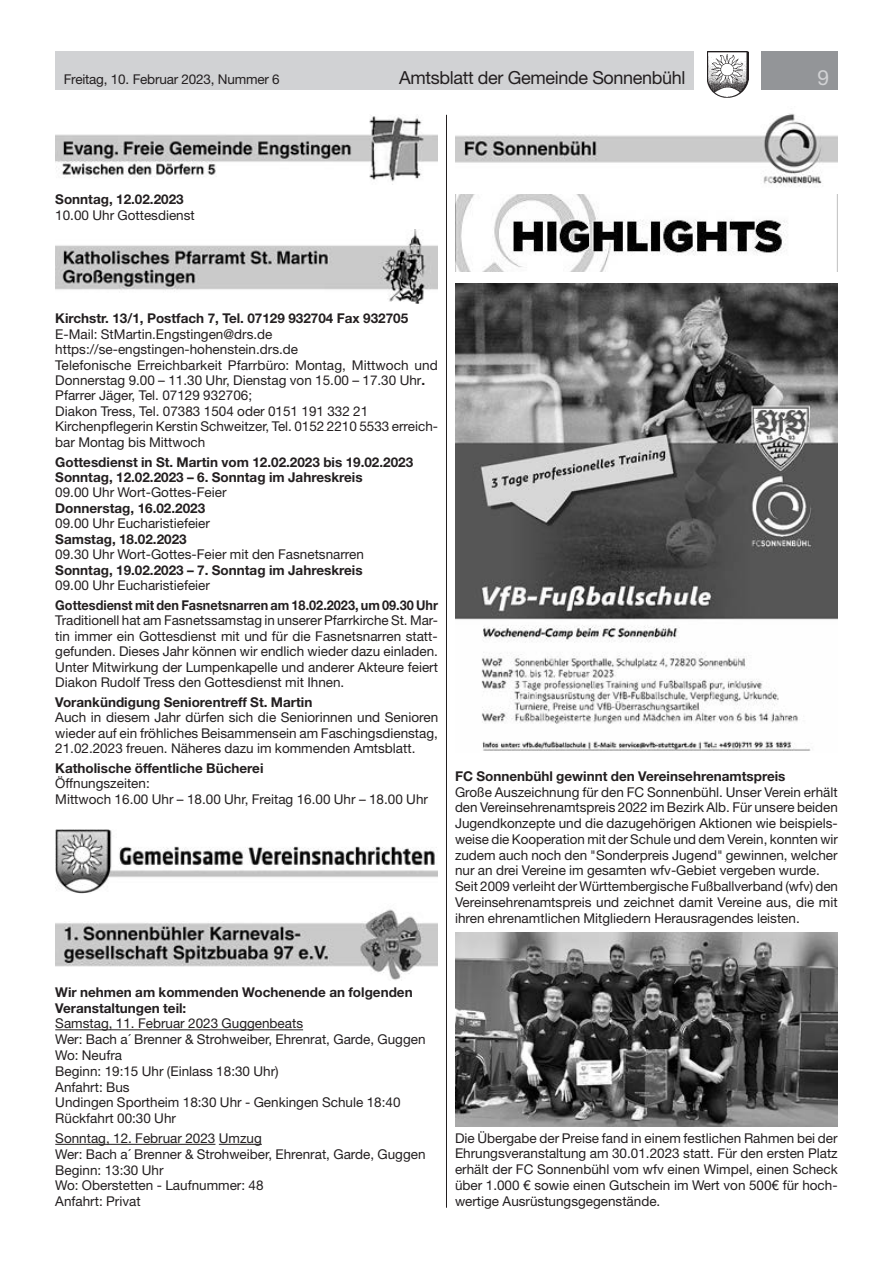
<style>
.page{position:relative;width:893px;height:1263px;background:#fff}
.page>*{position:absolute;margin:0;border:0;box-sizing:border-box;transform-origin:0 0}
.t1{font:21px "Helvetica Neue LT Std";color:#d1d2d4}
.t2{font:18px "Helvetica Neue LT Std";letter-spacing:-.02em;color:#231f20}
.t3{font:13.5px/15.8px "Helvetica Neue LT Std";color:#231f20}
.t4{font:700 13.5px/15.5px "Helvetica Neue LT Std";color:#231f20}
.t5{font:700 13.5px "Helvetica Neue LT Std";color:#231f20;scale:.94 1}
.s1{font-weight:700}
</style>
<div class="page">
<div style="left:55px;top:51px;width:639px;height:38px;background:#d1d2d4"></div>
<div style="left:761px;top:51px;width:77px;height:38px;background:#939598"></div>
<img style="left:707px;top:51px;width:41px;height:47px">
<hr style="left:55px;top:1029px;width:248px;height:1px;background:#231f20">
<hr style="left:55px;top:1144px;width:160px;height:1px;background:#231f20">
<hr style="left:219px;top:1144px;width:43px;height:1px;background:#231f20">
<img style="left:55px;top:116px;width:383px;height:66px">
<img style="left:55px;top:230px;width:383px;height:73px">
<img style="left:55px;top:829px;width:383px;height:64px">
<img style="left:55px;top:909px;width:383px;height:71px">
<img style="left:455px;top:113px;width:383px;height:73px">
<img style="left:455px;top:195px;width:383px;height:76px">
<img style="left:455px;top:283px;width:383px;height:468px">
<img style="left:455px;top:932px;width:383px;height:195px">
<hr style="left:446px;top:115px;width:1px;height:1093px;background:#231f20">
<p class="t3" style="left:64px;top:71px;width:217px">Freitag, 10. Februar 2023, Nummer 6</p>
<h2 class="t2" style="left:399px;top:67px;width:288px">Amtsblatt der Gemeinde Sonnenbühl</h2>
<h1 class="t1" style="left:817px;top:65px;width:13px">9</h1>
<p class="t4" style="left:55px;top:192px;width:130px">Sonntag, 12.02.2023</p>
<p class="t3" style="left:55px;top:207px;width:141px">10.00 Uhr Gottesdienst</p>
<p class="t4" style="left:55px;top:310px;width:354px">Kirchstr. 13/1, Postfach 7, Tel. 07129 932704 Fax 932705</p>
<p class="t3" style="left:55px;top:326px;width:384px">E-Mail: StMartin.Engstingen@drs.de https://se-engstingen-hohenstein.drs.de<br>Telefonische Erreichbarkeit Pfarrbüro: Montag, Mittwoch und Donnerstag 9.00 – 11.30 Uhr, Dienstag von 15.00 – 17.30 Uhr<span class="s1">.<br></span>Pfarrer Jäger, Tel. 07129 932706;<br>Diakon Tress, Tel. 07383 1504 oder 0151 191 332 21<br>Kirchenpflegerin Kerstin Schweitzer, Tel. 0152 2210 5533 erreich&shy;bar Montag bis Mittwoch</p>
<p class="t4" style="left:55px;top:454px;width:359px">Gottesdienst in St. Martin vom 12.02.2023 bis 19.02.2023<br>Sonntag, 12.02.2023 – 6. Sonntag im Jahreskreis</p>
<p class="t3" style="left:55px;top:485px;width:173px">09.00 Uhr Wort-Gottes-Feier</p>
<p class="t4" style="left:55px;top:500px;width:151px">Donnerstag, 16.02.2023</p>
<p class="t3" style="left:55px;top:515px;width:156px">09.00 Uhr Eucharistiefeier</p>
<p class="t4" style="left:55px;top:531px;width:133px">Samstag, 18.02.2023</p>
<p class="t3" style="left:55px;top:546px;width:310px">09.30 Uhr Wort-Gottes-Feier mit den Fasnetsnarren</p>
<p class="t4" style="left:55px;top:562px;width:309px">Sonntag, 19.02.2023 – 7. Sonntag im Jahreskreis</p>
<p class="t3" style="left:55px;top:577px;width:156px">09.00 Uhr Eucharistiefeier</p>
<p class="t5" style="left:55px;top:597px;width:409px">Gottesdienst mit den Fasnetsnarren am 18.02.2023, um 09.30 Uhr</p>
<p class="t3" style="left:55px;top:613px;width:384px;text-align:justify">Traditionell hat am Fasnetssamstag in unserer Pfarrkirche St. Mar&shy;tin immer ein Gottesdienst mit und für die Fasnetsnarren statt&shy;gefunden. Dieses Jahr können wir endlich wieder dazu einladen.<br>Unter Mitwirkung der Lumpenkapelle und anderer Akteure feiert Diakon Rudolf Tress den Gottesdienst mit Ihnen.</p>
<p class="t4" style="left:55px;top:694px;width:259px">Vorankündigung Seniorentreff St. Martin</p>
<p class="t3" style="left:55px;top:709px;width:384px;text-align:justify">Auch in diesem Jahr dürfen sich die Seniorinnen und Senioren wieder auf ein fröhliches Beisammensein am Faschingsdienstag, 21.02.2023 freuen. Näheres dazu im kommenden Amtsblatt.</p>
<p class="t4" style="left:55px;top:760px;width:210px">Katholische öffentliche Bücherei</p>
<p class="t3" style="left:55px;top:776px;width:374px">Öffnungszeiten:<br>Mittwoch 16.00 Uhr – 18.00 Uhr, Freitag 16.00 Uhr – 18.00 Uhr</p>
<p class="t4" style="left:455px;top:768px;width:332px">FC Sonnenbühl gewinnt den Vereinsehrenamtspreis</p>
<p class="t3" style="left:455px;top:784px;width:384px">Große Auszeichnung für den FC Sonnenbühl. Unser Verein erhält den Vereinsehrenamtspreis 2022 im Bezirk Alb. Für unsere beiden Jugendkonzepte und die dazugehörigen Aktionen wie beispiels&shy;weise die Kooperation mit der Schule und dem Verein, konnten wir zudem auch noch den "Sonderpreis Jugend" gewinnen, welcher nur an drei Vereine im gesamten wfv-Gebiet vergeben wurde.<br>Seit 2009 verleiht der Württembergische Fußballverband (wfv) den Vereinsehrenamtspreis und zeichnet damit Vereine aus, die mit ihren ehrenamtlichen Mitgliedern Herausragendes leisten.</p>
<p class="t4" style="left:55px;top:984px;width:359px">Wir nehmen am kommenden Wochenende an folgenden<br>Veranstaltungen teil:</p>
<p class="t3" style="left:55px;top:1015px;width:372px">Samstag, 11. Februar 2023 Guggenbeats<br>Wer: Bach a´ Brenner &amp; Strohweiber, Ehrenrat, Garde, Guggen Wo: Neufra<br>Beginn: 19:15 Uhr (Einlass 18:30 Uhr)<br>Anfahrt: Bus<br>Undingen Sportheim 18:30 Uhr - Genkingen Schule 18:40<br>Rückfahrt 00:30 Uhr</p>
<p class="t3" style="left:55px;top:1130px;width:372px">Sonntag, 12. Februar 2023 Umzug<br>Wer: Bach a´ Brenner &amp; Strohweiber, Ehrenrat, Garde, Guggen<br>Beginn: 13:30 Uhr<br>Wo: Oberstetten - Laufnummer: 48<br>Anfahrt: Privat</p>
<p class="t3" style="left:455px;top:1130px;width:384px;text-align:justify">Die Übergabe der Preise fand in einem festlichen Rahmen bei der Ehrungsveranstaltung am 30.01.2023 statt. Für den ersten Platz erhält der FC Sonnenbühl vom wfv einen Wimpel, einen Scheck über 1.000 € sowie einen Gutschein im Wert von 500€ für hoch&shy;wertige Ausrüstungsgegenstände.</p>
</div>
